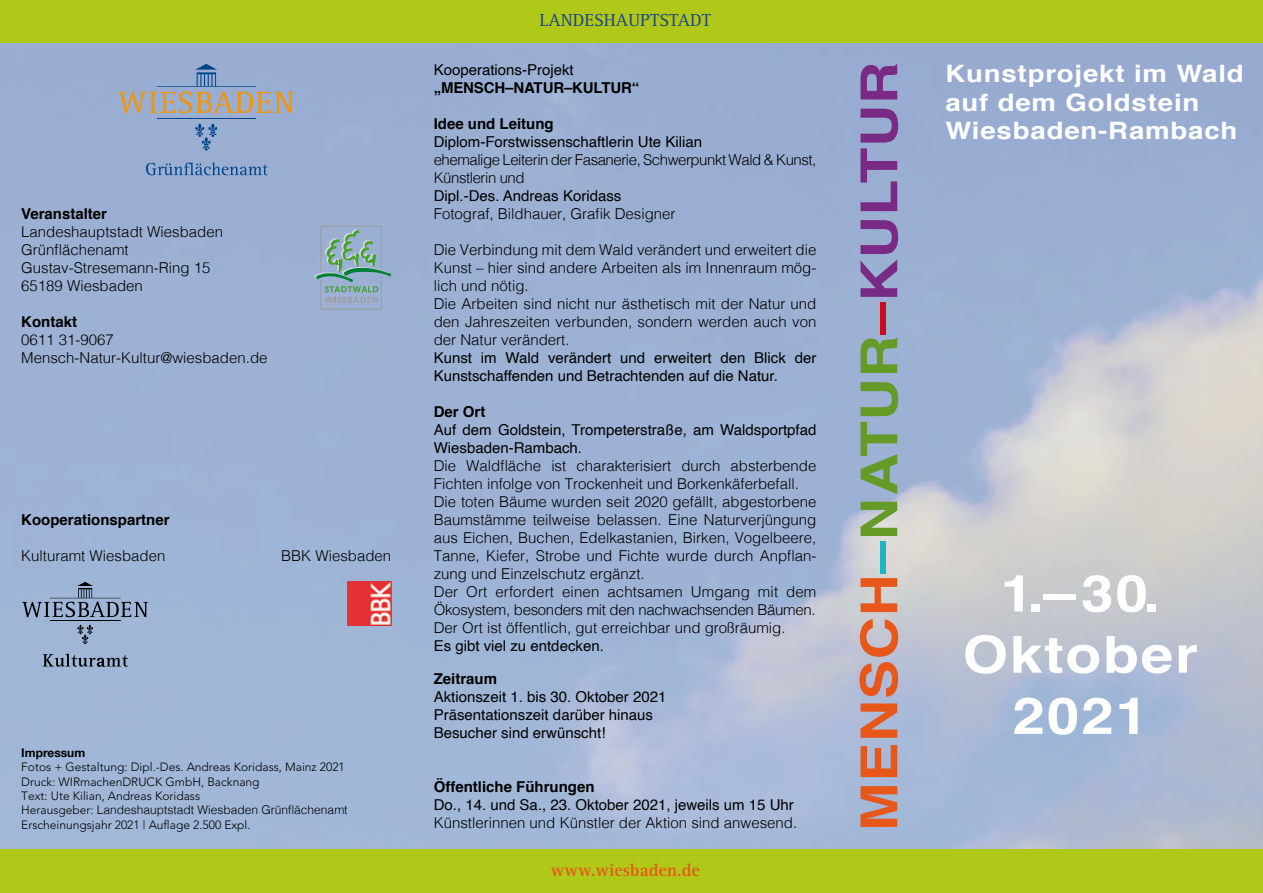
<style>
.page{position:relative;width:1263px;height:893px;background:#fff}
.page>*{position:absolute;margin:0;border:0;box-sizing:border-box;transform-origin:0 0}
.t1{font:700 51px "Helvetica";letter-spacing:.01em;color:#e8571a;scale:1.15 1}
.t2{font:700 51px/61.2px "Helvetica";letter-spacing:.03em;color:#fff;text-align:center;scale:1.15 1}
.t3{font:700 24px/28.8px "Helvetica";letter-spacing:.03em;color:#fff;scale:1.15 1}
.t4{font:700 18px "Rotis Serif";color:#e8571a}
.t5{font:18px "Rotis Serif";color:#1e4488}
.t6{font:300 15px/18px "Helvetica";color:#000}
.t7{font:15px/18px "Helvetica";color:#000}
.t8{font:700 15px "Helvetica";color:#000}
.t9{font:300 15px/18px "Helvetica";letter-spacing:-.03em;color:#000}
.t10{font:300 12px/14.4px "Avenir";color:#000}
.t11{font:300 12px "Helvetica";color:#000}
.t12{font:700 12px "Helvetica Neue";color:#000}
.s1{font-family:"Avenir"}
.s2{color:#1eb4c1}
.s3{color:#669a26}
.s4{color:#cb0a1d}
.s5{color:#782a84}
</style>
<div class="page">
<img style="left:0;top:43px;width:1263px;height:807px">
<div style="left:0;top:850px;width:1263px;height:43px;background:#b0c818"></div>
<div style="left:0;top:0;width:1263px;height:43px;background:#b0c818"></div>
<hr style="left:157px;top:118px;width:99px;height:1px;background:#004588">
<svg style="left:118px;top:64px;width:176px;height:49px;background:#a0a6b4"></svg>
<svg style="left:195px;top:123px;width:23px;height:28px"></svg>
<svg style="left:146px;top:163px;width:122px;height:12px"></svg>
<svg style="left:315px;top:226px;width:76px;height:84px;background:#8facb8"></svg>
<hr style="left:50px;top:621px;width:71px;height:1px;background:#000">
<svg style="left:22px;top:582px;width:126px;height:35px;background:#8498b4"></svg>
<svg style="left:77px;top:625px;width:16px;height:19px"></svg>
<svg style="left:43px;top:654px;width:85px;height:13px"></svg>
<img style="left:348px;top:582px;width:43px;height:43px">
<p class="t8" style="left:21px;top:202px;width:87px">Veranstalter</p>
<p class="t6" style="left:21px;top:222px;width:203px">Landeshauptstadt Wiesbaden<br>Grünflächenamt<br>Gustav-Stresemann-Ring 15<br>65189 Wiesbaden</p>
<p class="t8" style="left:21px;top:310px;width:57px">Kontakt</p>
<p class="t6" style="left:21px;top:330px;width:248px">0611 31-9067<br>Mensch-Natur-Kultur@wiesbaden.de</p>
<p class="t8" style="left:21px;top:508px;width:150px">Kooperationspartner</p>
<p class="t6" style="left:21px;top:546px;width:146px">Kulturamt Wiesbaden</p>
<p class="t6" style="left:281px;top:546px;width:112px">BBK Wiesbaden</p>
<p class="t12" style="left:21px;top:743px;width:65px">Impressum</p>
<p class="t10" style="left:21px;top:760px;width:325px">Fotos + Gestaltung: Dipl.-Des. Andreas Koridass, Mainz 2021<br>Druck: WIRmachenDRUCK GmbH, Backnang<br>Text: Ute Kilian, Andreas Koridass</p>
<p class="t11" style="left:21px;top:800px;width:328px"><span class="s1">Herausgeber:</span> Landeshauptstadt Wiesbaden Grünflächenamt</p>
<p class="t10" style="left:21px;top:817px;width:231px">Erscheinungsjahr 2021 | Auflage 2.500 Expl.</p>
<p class="t5" style="left:539px;top:9px;width:173px">LANDESHAUPTSTADT</p>
<p class="t7" style="left:434px;top:61px;width:142px">Kooperations-Projekt</p>
<p class="t8" style="left:434px;top:76px;width:207px">„MENSCH–NATUR–KULTUR“</p>
<p class="t8" style="left:434px;top:112px;width:122px">Idee und Leitung</p>
<p class="t7" style="left:434px;top:133px;width:270px">Diplom-Forstwissenschaftlerin Ute Kilian</p>
<p class="t9" style="left:434px;top:150px;width:384px">ehemalige Leiterin der Fasanerie, Schwerpunkt Wald &amp; Kunst,<br>Künstlerin und</p>
<p class="t7" style="left:434px;top:187px;width:189px">Dipl.-Des. Andreas Koridass</p>
<p class="t6" style="left:434px;top:204px;width:243px">Fotograf, Bildhauer, Grafik Designer</p>
<p class="t6" style="left:434px;top:240px;width:384px">Die Verbindung mit dem Wald verändert und erweitert die Kunst – hier sind andere Arbeiten als im Innenraum mög&shy;lich und nötig.<br>Die Arbeiten sind nicht nur ästhetisch mit der Natur und den Jahreszeiten verbunden, sondern werden auch von der Natur verändert.</p>
<p class="t7" style="left:434px;top:349px;width:384px">Kunst im Wald verändert und erweitert den Blick der<br>Kunstschaffenden und Betrachtenden auf die Natur.</p>
<p class="t8" style="left:434px;top:400px;width:53px">Der Ort</p>
<p class="t7" style="left:434px;top:421px;width:384px">Auf dem Goldstein, Trompeterstraße, am Waldsportpfad<br>Wiesbaden-Rambach.</p>
<p class="t6" style="left:434px;top:456px;width:384px">Die Waldfläche ist charakterisiert durch absterbende Fichten infolge von Trockenheit und Borkenkäferbefall.<br>Die toten Bäume wurden seit 2020 gefällt, abgestorbene Baumstämme teilweise belassen. Eine Naturverjüngung aus Eichen, Buchen, Edelkastanien, Birken, Vogelbeere, Tanne, Kiefer, Strobe und Fichte wurde durch Anpflan&shy;zung und Einzelschutz ergänzt.<br>Der Ort erfordert einen achtsamen Umgang mit dem Ökosystem, besonders mit den nachwachsenden Bäumen.<br>Der Ort ist öffentlich, gut erreichbar und großräumig.</p>
<p class="t7" style="left:434px;top:637px;width:172px">Es gibt viel zu entdecken.</p>
<p class="t8" style="left:434px;top:667px;width:65px">Zeitraum</p>
<p class="t7" style="left:434px;top:688px;width:234px">Aktionszeit 1. bis 30. Oktober 2021<br>Präsentationszeit darüber hinaus<br>Besucher sind erwünscht!</p>
<p class="t8" style="left:434px;top:775px;width:162px">Öffentliche Führungen</p>
<p class="t7" style="left:434px;top:796px;width:362px">Do., 14. und Sa., 23. Oktober 2021, jeweils um 15 Uhr</p>
<p class="t6" style="left:434px;top:813px;width:365px">Künstlerinnen und Künstler der Aktion sind anwesend.</p>
<p class="t4" style="left:551px;top:859px;width:150px">www.wiesbaden.de</p>
<h1 class="t1" style="left:838px;top:831px;width:671px;rotate:-90deg">MENSCH<span class="s2">–</span><span class="s3">NATUR</span><span class="s4">–</span><span class="s5">KULTUR</span></h1>
<h2 class="t3" style="left:945px;top:59px;width:261px">Kunstprojekt im Wald auf dem Goldstein<br>Wiesbaden-Rambach</h2>
<h1 class="t2" style="left:962px;top:564px;width:206px">1.–30.<br>Oktober<br>2021</h1>
</div>
